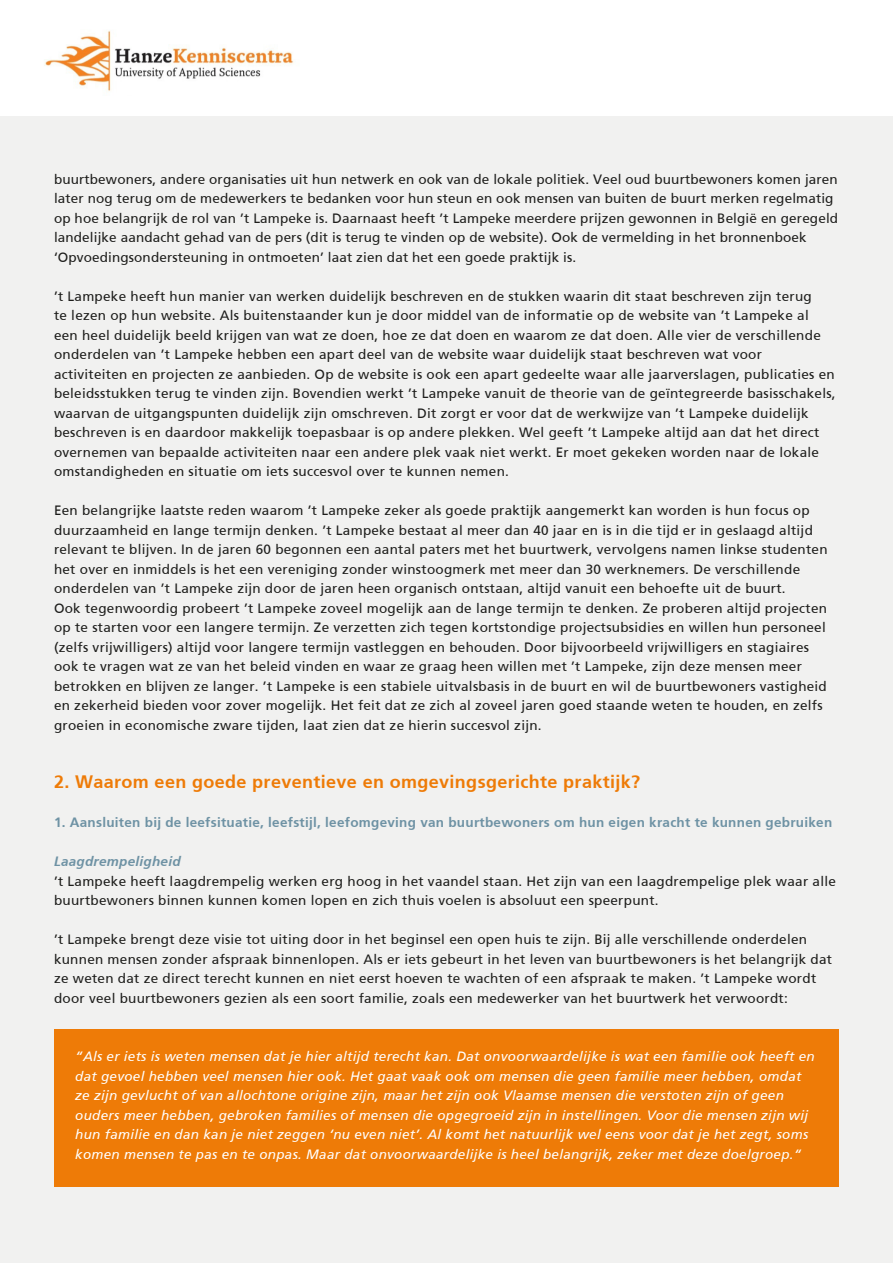
<style>
.page{position:relative;width:893px;height:1263px;background:#fff}
.page>*{position:absolute;margin:0;border:0;box-sizing:border-box;transform-origin:0 0}
.t1{font:700 18px "Frutiger";letter-spacing:.02em;color:#ee7b07}
.t2{font:13.5px/19.5px "Frutiger";letter-spacing:.02em;color:#1d1d1b}
.t3{font:italic 13.5px/19.5px "Frutiger";letter-spacing:.02em;color:#fff}
.t4{font:700 13.5px "Frutiger";letter-spacing:.02em;color:#6e92a4}
.t5{font:italic 700 13.5px "Frutiger";letter-spacing:.02em;color:#6e92a4}
</style>
<div class="page">
<img style="left:44px;top:30px;width:250px;height:61px">
<div style="left:0;top:117px;width:893px;height:1146px;background:#f1f1f0"></div>
<div style="left:54px;top:1029px;width:785px;height:157px;background:#ee7b07"></div>
<p class="t2" style="left:54px;top:169px;width:786px">buurtbewoners, andere organisaties uit hun netwerk en ook van de lokale politiek. Veel oud buurtbewoners komen jaren later nog terug om de medewerkers te bedanken voor hun steun en ook mensen van buiten de buurt merken regelmatig op hoe belangrijk de rol van ’t Lampeke is. Daarnaast heeft ’t Lampeke meerdere prijzen gewonnen in België en geregeld landelijke aandacht gehad van de pers (dit is terug te vinden op de website). Ook de vermelding in het bronnenboek ‘Opvoedingsondersteuning in ontmoeten’ laat zien dat het een goede praktijk is.</p>
<p class="t2" style="left:54px;top:286px;width:783px">’t Lampeke heeft hun manier van werken duidelijk beschreven en de stukken waarin dit staat beschreven zijn terug<br>te lezen op hun website. Als buitenstaander kun je door middel van de informatie op de website van ’t Lampeke al een heel duidelijk beeld krijgen van wat ze doen, hoe ze dat doen en waarom ze dat doen. Alle vier de verschillende onderdelen van ’t Lampeke hebben een apart deel van de website waar duidelijk staat beschreven wat voor activiteiten en projecten ze aanbieden. Op de website is ook een apart gedeelte waar alle jaarverslagen, publicaties en beleidsstukken terug te vinden zijn. Bovendien werkt ’t Lampeke vanuit de theorie van de geïntegreerde basisschakels, waarvan de uitgangspunten duidelijk zijn omschreven. Dit zorgt er voor dat de werkwijze van ’t Lampeke duidelijk beschreven is en daardoor makkelijk toepasbaar is op andere plekken. Wel geeft ’t Lampeke altijd aan dat het direct overnemen van bepaalde activiteiten naar een andere plek vaak niet werkt. Er moet gekeken worden naar de lokale omstandigheden en situatie om iets succesvol over te kunnen nemen.</p>
<p class="t2" style="left:54px;top:500px;width:775px">Een belangrijke laatste reden waarom ’t Lampeke zeker als goede praktijk aangemerkt kan worden is hun focus op duurzaamheid en lange termijn denken. ’t Lampeke bestaat al meer dan 40 jaar en is in die tijd er in geslaagd altijd relevant te blijven. In de jaren 60 begonnen een aantal paters met het buurtwerk, vervolgens namen linkse studenten het over en inmiddels is het een vereniging zonder winstoogmerk met meer dan 30 werknemers. De verschillende onderdelen van ’t Lampeke zijn door de jaren heen organisch ontstaan, altijd vanuit een behoefte uit de buurt.</p>
<p class="t2" style="left:54px;top:598px;width:774px">Ook tegenwoordig probeert ’t Lampeke zoveel mogelijk aan de lange termijn te denken. Ze proberen altijd projecten op te starten voor een langere termijn. Ze verzetten zich tegen kortstondige projectsubsidies en willen hun personeel (zelfs vrijwilligers) altijd voor langere termijn vastleggen en behouden. Door bijvoorbeeld vrijwilligers en stagiaires ook te vragen wat ze van het beleid vinden en waar ze graag heen willen met ’t Lampeke, zijn deze mensen meer betrokken en blijven ze langer. ’t Lampeke is een stabiele uitvalsbasis in de buurt en wil de buurtbewoners vastigheid en zekerheid bieden voor zover mogelijk. Het feit dat ze zich al zoveel jaren goed staande weten te houden, en zelfs groeien in economische zware tijden, laat zien dat ze hierin succesvol zijn.</p>
<p class="t1" style="left:54px;top:771px;width:588px">2. Waarom een goede preventieve en omgevingsgerichte praktijk?</p>
<p class="t4" style="left:54px;top:814px;width:780px">1. Aansluiten bij de leefsituatie, leefstijl, leefomgeving van buurtbewoners om hun eigen kracht te kunnen gebruiken</p>
<p class="t5" style="left:54px;top:853px;width:128px">Laagdrempeligheid</p>
<p class="t2" style="left:54px;top:871px;width:783px">’t Lampeke heeft laagdrempelig werken erg hoog in het vaandel staan. Het zijn van een laagdrempelige plek waar alle buurtbewoners binnen kunnen komen lopen en zich thuis voelen is absoluut een speerpunt.</p>
<p class="t2" style="left:54px;top:929px;width:779px">’t Lampeke brengt deze visie tot uiting door in het beginsel een open huis te zijn. Bij alle verschillende onderdelen kunnen mensen zonder afspraak binnenlopen. Als er iets gebeurt in het leven van buurtbewoners is het belangrijk dat ze weten dat ze direct terecht kunnen en niet eerst hoeven te wachten of een afspraak te maken. ’t Lampeke wordt door veel buurtbewoners gezien als een soort familie, zoals een medewerker van het buurtwerk het verwoordt:</p>
<p class="t3" style="left:75px;top:1047px;width:741px">“Als er iets is weten mensen dat je hier altijd terecht kan. Dat onvoorwaardelijke is wat een familie ook heeft en dat gevoel hebben veel mensen hier ook. Het gaat vaak ook om mensen die geen familie meer hebben, omdat ze zijn gevlucht of van allochtone origine zijn, maar het zijn ook Vlaamse mensen die verstoten zijn of geen ouders meer hebben, gebroken families of mensen die opgegroeid zijn in instellingen. Voor die mensen zijn wij hun familie en dan kan je niet zeggen ‘nu even niet’. Al komt het natuurlijk wel eens voor dat je het zegt, soms komen mensen te pas en te onpas. Maar dat onvoorwaardelijke is heel belangrijk, zeker met deze doelgroep.“</p>
</div>
